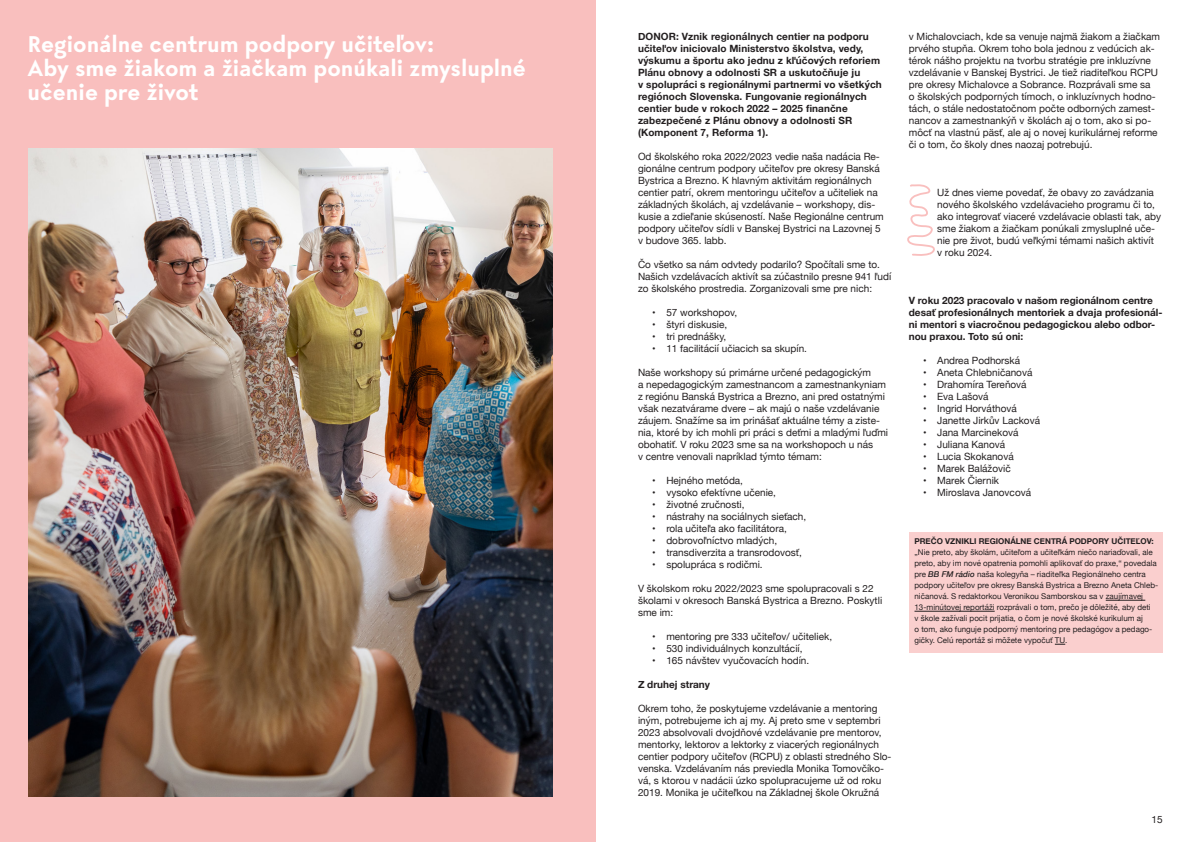
<style>
.page{position:relative;width:1191px;height:842px;background:#fff}
.page>*{position:absolute;margin:0;border:0;box-sizing:border-box;transform-origin:0 0}
.velke_nadpisy_paragraph{font:700 24px/24px "Ocarina";color:#fff}
.normal_odsadene{font:10px/12px "Helvetica Neue";color:#231f20}
.t1{font:700 10px/12px "Helvetica Neue";letter-spacing:.01em;color:#231f20}
.tip_na_aktivitu{font:8px/11px "Helvetica Neue";color:#231f20}
.s1{font-weight:700}
.s2{font-weight:500;font-style:italic}
</style>
<div class="page">
<div style="left:0;top:0;width:595px;height:842px;background:#f9bfbe"></div>
<div style="left:909px;top:532px;width:253px;height:120px;background:#facfce"></div>
<img style="left:28px;top:148px;width:525px;height:648px">
<svg style="left:907px;top:184px;width:28px;height:72px"></svg>
<p class="velke_nadpisy_paragraph" style="left:28px;top:32px;width:500px">Regionálne centrum podpory učiteľov:<br>Aby sme žiakom a žiačkam ponúkali zmysluplné učenie pre život</p>
<p class="t1" style="left:638px;top:31px;width:245px">DONOR: Vznik regionálnych centier na podporu učiteľov iniciovalo Ministerstvo školstva, vedy, výskumu a športu ako jednu z kľúčových reforiem Plánu obnovy a odolnosti SR a uskutočňuje ju<br>v spolupráci s regionálnymi partnermi vo všetkých regiónoch Slovenska. Fungovanie regionálnych centier bude v rokoch 2022 – 2025 finančne zabezpečené z Plánu obnovy a odolnosti SR (Komponent 7, Reforma 1).</p>
<p class="normal_odsadene" style="left:638px;top:151px;width:247px">Od školského roka 2022/2023 vedie naša nadácia Re&shy;gionálne centrum podpory učiteľov pre okresy Banská Bystrica a Brezno. K hlavným aktivitám regionálnych centier patrí, okrem mentoringu učiteľov a učiteliek na základných školách, aj vzdelávanie – workshopy, dis&shy;kusie a zdieľanie skúseností. Naše Regionálne centrum podpory učiteľov sídli v Banskej Bystrici na Lazovnej 5 v budove 365. labb.</p>
<p class="normal_odsadene" style="left:638px;top:259px;width:255px">Čo všetko sa nám odvtedy podarilo? Spočítali sme to.<br>Našich vzdelávacích aktivít sa zúčastnilo presne 941 ľudí zo školského prostredia. Zorganizovali sme pre nich:</p>
<p class="normal_odsadene" style="left:652px;top:307px;width:86px">• 57 workshopov,</p>
<p class="normal_odsadene" style="left:652px;top:319px;width:76px">• štyri diskusie,</p>
<p class="normal_odsadene" style="left:652px;top:331px;width:76px">• tri prednášky,</p>
<p class="normal_odsadene" style="left:652px;top:343px;width:156px">• 11 facilitácií učiacich sa skupín.</p>
<p class="normal_odsadene" style="left:638px;top:367px;width:251px">Naše workshopy sú primárne určené pedagogickým<br>a nepedagogickým zamestnancom a zamestnankyniam z regiónu Banská Bystrica a Brezno, ani pred ostatnými však nezatvárame dvere – ak majú o naše vzdelávanie záujem. Snažíme sa im prinášať aktuálne témy a ziste&shy;nia, ktoré by ich mohli pri práci s deťmi a mladými ľuďmi obohatiť. V roku 2023 sme sa na workshopoch u nás<br>v centre venovali napríklad týmto témam:</p>
<p class="normal_odsadene" style="left:652px;top:475px;width:92px">• Hejného metóda,</p>
<p class="normal_odsadene" style="left:652px;top:487px;width:125px">• vysoko efektívne učenie,</p>
<p class="normal_odsadene" style="left:652px;top:499px;width:94px">• životné zručnosti,</p>
<p class="normal_odsadene" style="left:652px;top:511px;width:156px">• nástrahy na sociálnych sieťach,</p>
<p class="normal_odsadene" style="left:652px;top:523px;width:136px">• rola učiteľa ako facilitátora,</p>
<p class="normal_odsadene" style="left:652px;top:535px;width:127px">• dobrovoľníctvo mladých,</p>
<p class="normal_odsadene" style="left:652px;top:547px;width:151px">• transdiverzita a transrodovosť,</p>
<p class="normal_odsadene" style="left:652px;top:559px;width:112px">• spolupráca s rodičmi.</p>
<p class="normal_odsadene" style="left:638px;top:583px;width:246px">V školskom roku 2022/2023 sme spolupracovali s 22 školami v okresoch Banská Bystrica a Brezno. Poskytli sme im:</p>
<p class="normal_odsadene" style="left:652px;top:631px;width:181px">• mentoring pre 333 učiteľov/ učiteliek,</p>
<p class="normal_odsadene" style="left:652px;top:643px;width:152px">• 530 individuálnych konzultácií,</p>
<p class="normal_odsadene" style="left:652px;top:655px;width:158px">• 165 návštev vyučovacích hodín.</p>
<p class="t1" style="left:638px;top:679px;width:74px">Z druhej strany</p>
<p class="normal_odsadene" style="left:638px;top:703px;width:255px">Okrem toho, že poskytujeme vzdelávanie a mentoring iným, potrebujeme ich aj my. Aj preto sme v septembri 2023 absolvovali dvojdňové vzdelávanie pre mentorov, mentorky, lektorov a lektorky z viacerých regionálnych centier podpory učiteľov (RCPU) z oblasti stredného Slo&shy;venska. Vzdelávaním nás previedla Monika Tomovčíko&shy;vá, s ktorou v nadácii úzko spolupracujeme už od roku 2019. Monika je učiteľkou na Základnej škole Okružná</p>
<p class="normal_odsadene" style="left:909px;top:31px;width:253px">v Michalovciach, kde sa venuje najmä žiakom a žiačkam prvého stupňa. Okrem toho bola jednou z vedúcich ak&shy;térok nášho projektu na tvorbu stratégie pre inkluzívne vzdelávanie v Banskej Bystrici. Je tiež riaditeľkou RCPU pre okresy Michalovce a Sobrance. Rozprávali sme sa<br>o školských podporných tímoch, o inkluzívnych hodno&shy;tách, o stále nedostatočnom počte odborných zamest&shy;nancov a zamestnankýň v školách aj o tom, ako si po&shy;môcť na vlastnú päsť, ale aj o novej kurikulárnej reforme či o tom, čo školy dnes naozaj potrebujú.</p>
<p class="normal_odsadene" style="left:937px;top:187px;width:225px">Už dnes vieme povedať, že obavy zo zavádzania nového školského vzdelávacieho programu či to, ako integrovať viaceré vzdelávacie oblasti tak, aby sme žiakom a žiačkam ponúkali zmysluplné uče&shy;nie pre život, budú veľkými témami našich aktivít v roku 2024.</p>
<p class="t1" style="left:909px;top:295px;width:255px">V roku 2023 pracovalo v našom regionálnom centre desať profesionálnych mentoriek a dvaja profesionál&shy;ni mentori s viacročnou pedagogickou alebo odbor&shy;nou praxou. Toto sú oni:</p>
<p class="normal_odsadene" style="left:923px;top:355px;width:99px">• Andrea Podhorská</p>
<p class="normal_odsadene" style="left:923px;top:367px;width:111px">• Aneta Chlebničanová</p>
<p class="normal_odsadene" style="left:923px;top:379px;width:105px">• Drahomíra Tereňová</p>
<p class="normal_odsadene" style="left:923px;top:391px;width:67px">• Eva Lašová</p>
<p class="normal_odsadene" style="left:923px;top:403px;width:95px">• Ingrid Horváthová</p>
<p class="normal_odsadene" style="left:923px;top:415px;width:118px">• Janette Jirkův Lacková</p>
<p class="normal_odsadene" style="left:923px;top:427px;width:97px">• Jana Marcineková</p>
<p class="normal_odsadene" style="left:923px;top:439px;width:84px">• Juliana Kanová</p>
<p class="normal_odsadene" style="left:923px;top:451px;width:92px">• Lucia Skokanová</p>
<p class="normal_odsadene" style="left:923px;top:463px;width:89px">• Marek Balážovič</p>
<p class="normal_odsadene" style="left:923px;top:475px;width:78px">• Marek Čiernik</p>
<p class="normal_odsadene" style="left:923px;top:487px;width:110px">• Miroslava Janovcová</p>
<p class="tip_na_aktivitu" style="left:914px;top:536px;width:245px"><span class="s1">PREČO VZNIKLI REGIONÁLNE CENTRÁ PODPORY UČITEĽOV: </span>„Nie preto, aby školám, učiteľom a učiteľkám niečo nariaďovali, ale preto, aby im nové opatrenia pomohli aplikovať do praxe,“ povedala pre <span class="s2">BB FM rádio</span> naša kolegyňa – riaditeľka Regionálneho centra podpory učiteľov pre okresy Banská Bystrica a Brezno Aneta Chleb&shy;ničanová. S redaktorkou Veronikou Samborskou sa v zaujímavej 13-minútovej reportáži rozprávali o tom, prečo je dôležité, aby deti<br>v škole zažívali pocit prijatia, o čom je nové školské kurikulum aj<br>o tom, ako funguje podporný mentoring pre pedagógov a pedago&shy;gičky. Celú reportáž si môžete vypočuť TU.</p>
<p class="normal_odsadene" style="left:1151px;top:814px;width:13px">15</p>
</div>
